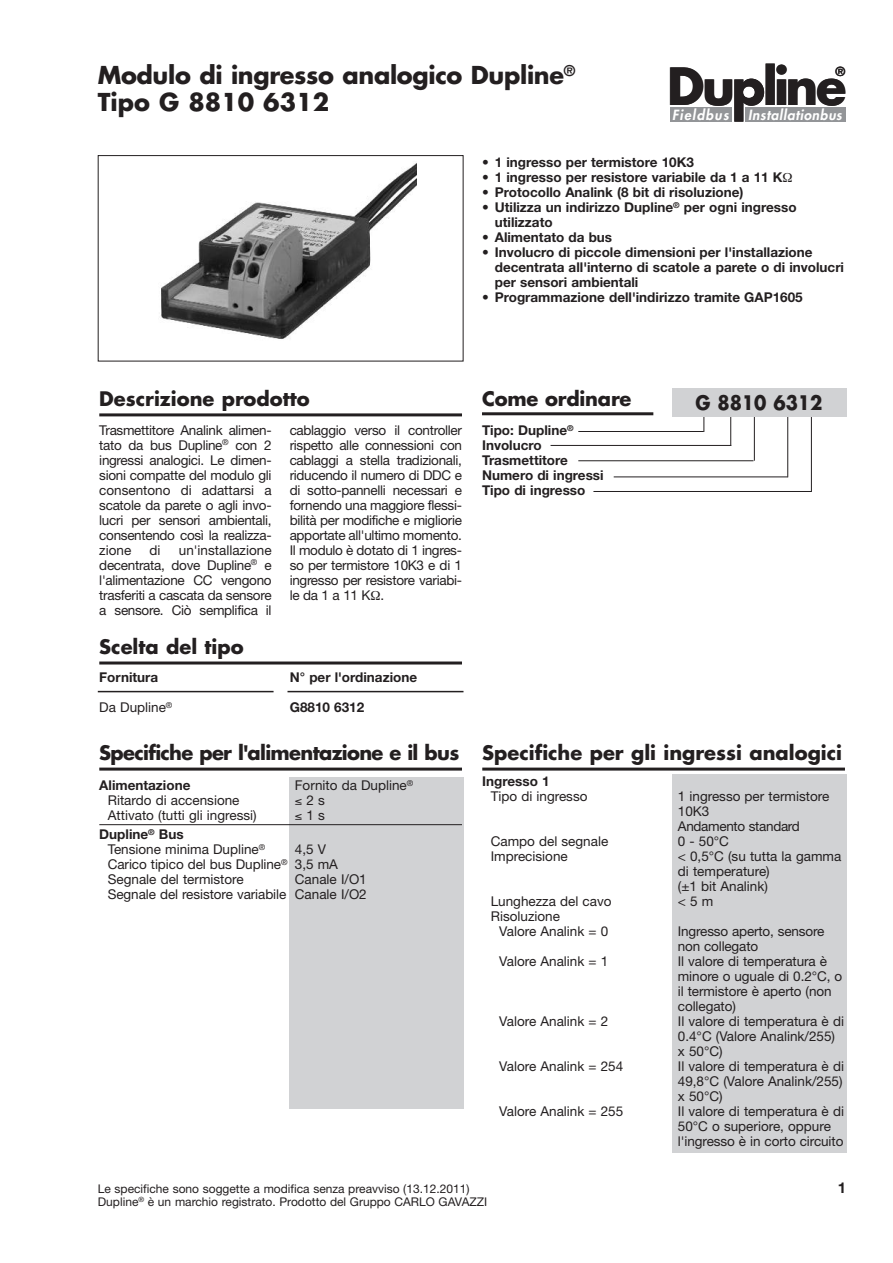
<style>
.page{position:relative;width:893px;height:1263px;background:#fff}
.page>*{position:absolute;margin:0;border:0;box-sizing:border-box;transform-origin:0 0}
.t1{font:700 49.8px "Futura";letter-spacing:-.06em;color:#231f20}
.t2{font:700 24px "Futura";letter-spacing:-.015em;color:#231f20}
.t3{font:700 19.5px "Futura";color:#231f20}
.t4{font:700 19.5px "Futura";letter-spacing:-.035em;color:#231f20}
.t5{font:700 19.5px "Futura";color:#231f20;scale:.92 1}
.t6{font:700 15px "Helvetica Neue";color:#231f20}
.t7{font:italic 800 13.65px "Futura";letter-spacing:.045em;color:#fff}
.t8{font:italic 800 13.65px "Futura";letter-spacing:.085em;color:#fff}
.t9{font:13.5px/15px "Helvetica Neue";color:#231f20}
.t10{font:700 13.5px/15px "Helvetica Neue";color:#231f20}
.t11{font:700 12.3px "Futura";color:#231f20}
.t12{font:12px "Helvetica Neue";color:#231f20}
.s1{font-weight:700}
</style>
<div class="page">
<div style="left:745px;top:107px;width:100px;height:15px;background:#939598"></div>
<div style="left:671px;top:107px;width:61px;height:15px;background:#939598"></div>
<svg style="left:734px;top:79px;width:30px;height:43px"></svg>
<hr style="left:99px;top:413px;width:363px;height:3px;background:#231f20">
<hr style="left:482px;top:412px;width:171px;height:3px;background:#231f20">
<hr style="left:99px;top:661px;width:363px;height:3px;background:#231f20">
<hr style="left:287px;top:691px;width:176px;height:1px;background:#231f20">
<hr style="left:98px;top:691px;width:176px;height:1px;background:#231f20">
<hr style="left:578px;top:431px;width:126px;height:1px;background:#231f20">
<svg style="left:703px;top:417px;width:1px;height:15px"></svg>
<hr style="left:551px;top:445px;width:180px;height:1px;background:#231f20">
<hr style="left:730px;top:410px;width:1px;height:35px;background:#231f20">
<hr style="left:578px;top:460px;width:175px;height:1px;background:#231f20">
<hr style="left:754px;top:406px;width:1px;height:55px;background:#231f20">
<hr style="left:614px;top:476px;width:174px;height:1px;background:#231f20">
<hr style="left:787px;top:409px;width:1px;height:68px;background:#231f20">
<hr style="left:593px;top:491px;width:218px;height:1px;background:#231f20">
<hr style="left:811px;top:411px;width:1px;height:81px;background:#231f20">
<div style="left:672px;top:388px;width:174px;height:29px;background:#d1d2d4"></div>
<div style="left:672px;top:774px;width:174px;height:379px;background:#d1d2d4"></div>
<hr style="left:482px;top:767px;width:363px;height:3px;background:#231f20">
<img style="left:161px;top:163px;width:255px;height:176px">
<div style="left:98px;top:155px;width:365px;height:206px;border:1px solid #231f20"></div>
<div style="left:289px;top:777px;width:174px;height:332px;background:#d1d2d4"></div>
<hr style="left:99px;top:767px;width:363px;height:3px;background:#231f20">
<hr style="left:99px;top:824px;width:363px;height:1px;background:#231f20">
<h1 class="t1" style="left:667px;top:64px;width:181px">Du line</h1>
<h2 class="t2" style="left:98px;top:64px;width:479px">Modulo di ingresso analogico Dupline<sup>®</sup></h2>
<p class="t11" style="left:835px;top:66px;width:11px">®</p>
<h2 class="t2" style="left:98px;top:91px;width:233px">Tipo G 8810 6312</h2>
<p class="t8" style="left:672px;top:108px;width:58px">Fieldbus</p>
<p class="t7" style="left:748px;top:108px;width:95px">Installationbus</p>
<p class="t10" style="left:482px;top:156px;width:213px">• 1 ingresso per termistore 10K3</p>
<p class="t10" style="left:482px;top:171px;width:302px">• 1 ingresso per resistore variabile da 1 a 11 K</p>
<p class="t10" style="left:482px;top:186px;width:263px">• Protocollo Analink (8 bit di risoluzione)</p>
<p class="t10" style="left:495px;top:201px;width:303px;text-indent:-13px">• Utilizza un indirizzo Dupline<sup>®</sup> per ogni ingresso utilizzato</p>
<p class="t10" style="left:482px;top:231px;width:132px">• Alimentato da bus</p>
<p class="t10" style="left:495px;top:246px;width:351px;text-indent:-13px">• Involucro di piccole dimensioni per l'installazione decentrata all'interno di scatole a parete o di involucri per sensori ambientali</p>
<p class="t10" style="left:482px;top:291px;width:322px">• Programmazione dell'indirizzo tramite GAP1605</p>
<h3 class="t3" style="left:99px;top:390px;width:212px">Descrizione prodotto</h3>
<h3 class="t3" style="left:482px;top:390px;width:151px">Come ordinare</h3>
<p class="t10" style="left:482px;top:424px;width:123px">Tipo: Dupline<sup>®<br></sup>Involucro<br>Trasmettitore<br>Numero di ingressi<br>Tipo di ingresso</p>
<p class="t9" style="left:99px;top:424px;width:174px;text-align:justify">Trasmettitore Analink alimen&shy;tato da bus Dupline<sup>®</sup> con 2 ingressi analogici. Le dimen&shy;sioni compatte del modulo gli consentono di adattarsi a scatole da parete o agli invo&shy;lucri per sensori ambientali, consentendo così la realizza&shy;zione</p>
<p class="t9" style="left:290px;top:424px;width:174px;text-align:justify">cablaggio verso il controller rispetto alle connessioni con cablaggi a stella tradizionali, riducendo il numero di DDC e di sotto-pannelli necessari e fornendo una maggiore flessi&shy;bilità per modifiche e migliorie apportate all'ultimo momento.<br>Il modulo è dotato di 1 ingres&shy;so per termistore 10K3 e di 1 ingresso per resistore variabi&shy;leda1a11K .</p>
<p class="t9" style="left:99px;top:544px;width:174px;text-align:justify;text-indent:80px">un'installazione decentrata, dove Dupline<sup>®</sup> e l'alimentazione CC vengono trasferiti a cascata da sensore a sensore. Ciò semplifica il</p>
<p class="t9" style="left:150px;top:544px;width:12px">di</p>
<h3 class="t3" style="left:99px;top:638px;width:146px">Scelta del tipo</h3>
<p class="t10" style="left:99px;top:671px;width:60px">Fornitura</p>
<p class="t10" style="left:290px;top:671px;width:129px">N° per l'ordinazione</p>
<p class="t9" style="left:99px;top:701px;width:75px">Da Dupline<sup>®</sup></p>
<p class="t10" style="left:290px;top:701px;width:76px">G8810 6312</p>
<h3 class="t5" style="left:695px;top:394px;width:140px">G 8810 6312</h3>
<h3 class="t4" style="left:99px;top:744px;width:362px">Specifiche per l'alimentazione e il bus</h3>
<p class="t10" style="left:99px;top:779px;width:93px">Alimentazione</p>
<p class="t9" style="left:295px;top:779px;width:120px">Fornito da Dupline<sup>®</sup></p>
<p class="t9" style="left:108px;top:794px;width:133px">Ritardo di accensione</p>
<p class="t9" style="left:295px;top:794px;width:31px">≤2s</p>
<p class="t9" style="left:108px;top:809px;width:150px">Attivato (tutti gli ingressi)</p>
<p class="t9" style="left:295px;top:809px;width:31px">≤1s</p>
<p class="t9" style="left:108px;top:828px;width:159px;text-indent:-9px"><span class="s1">Dupline</span><sup>®</sup> <span class="s1">Bus<br></span>Tensione minima Dupline<sup>®</sup></p>
<p class="t9" style="left:108px;top:843px;width:232px;text-indent:187px">4,5 V<br>Carico tipico del bus Dupline<sup>®</sup> 3,5 mA<br>Segnale del termistore</p>
<p class="t9" style="left:108px;top:873px;width:260px;text-align:right">Canale I/O1<br>Segnale del resistore variabile Canale I/O2</p>
<h3 class="t3" style="left:482px;top:744px;width:361px">Specifiche per gli ingressi analogici</h3>
<p class="t10" style="left:482px;top:775px;width:69px">Ingresso 1</p>
<p class="t9" style="left:491px;top:790px;width:98px">Tipo di ingresso</p>
<p class="t9" style="left:678px;top:790px;width:153px">1 ingresso per termistore<br>10K3<br>Andamento standard</p>
<p class="t9" style="left:491px;top:835px;width:119px">Campo del segnale</p>
<p class="t9" style="left:678px;top:835px;width:53px">0 - 50°C</p>
<p class="t9" style="left:491px;top:850px;width:79px">Imprecisione</p>
<p class="t9" style="left:678px;top:850px;width:165px">&lt; 0,5°C (su tutta la gamma di temperature)<br>(±1 bit Analink)</p>
<p class="t9" style="left:491px;top:895px;width:122px">Lunghezza del cavo</p>
<p class="t9" style="left:678px;top:895px;width:37px">&lt;5m</p>
<p class="t9" style="left:499px;top:910px;width:110px;text-indent:-9px">Risoluzione<br>Valore Analink = 0</p>
<p class="t9" style="left:678px;top:925px;width:148px">Ingresso aperto, sensore non collegato</p>
<p class="t9" style="left:499px;top:955px;width:110px">Valore Analink = 1</p>
<p class="t9" style="left:678px;top:955px;width:166px">Il valore di temperatura è minore o uguale di 0.2°C, o il termistore è aperto (non collegato)</p>
<p class="t9" style="left:499px;top:1015px;width:110px">Valore Analink = 2</p>
<p class="t9" style="left:678px;top:1015px;width:168px">Il valore di temperatura è di<br>0.4°C (Valore Analink/255) x 50°C)</p>
<p class="t9" style="left:499px;top:1060px;width:125px">Valore Analink = 254</p>
<p class="t9" style="left:678px;top:1060px;width:168px;text-align:justify">Il valore di temperatura è di 49,8°C (Valore Analink/255) x 50°C)</p>
<p class="t9" style="left:499px;top:1105px;width:125px">Valore Analink = 255</p>
<p class="t9" style="left:678px;top:1105px;width:168px">Il valore di temperatura è di<br>50°C o superiore, oppure l'ingresso è in corto circuito</p>
<p class="t12" style="left:98px;top:1184px;width:373px">Le specifiche sono soggette a modifica senza preavviso (13.12.2011)</p>
<p class="t6" style="left:838px;top:1182px;width:10px">1</p>
<p class="t12" style="left:98px;top:1198px;width:391px">Dupline<sup>®</sup> è un marchio registrato. Prodotto del Gruppo CARLO GAVAZZI</p>
</div>
